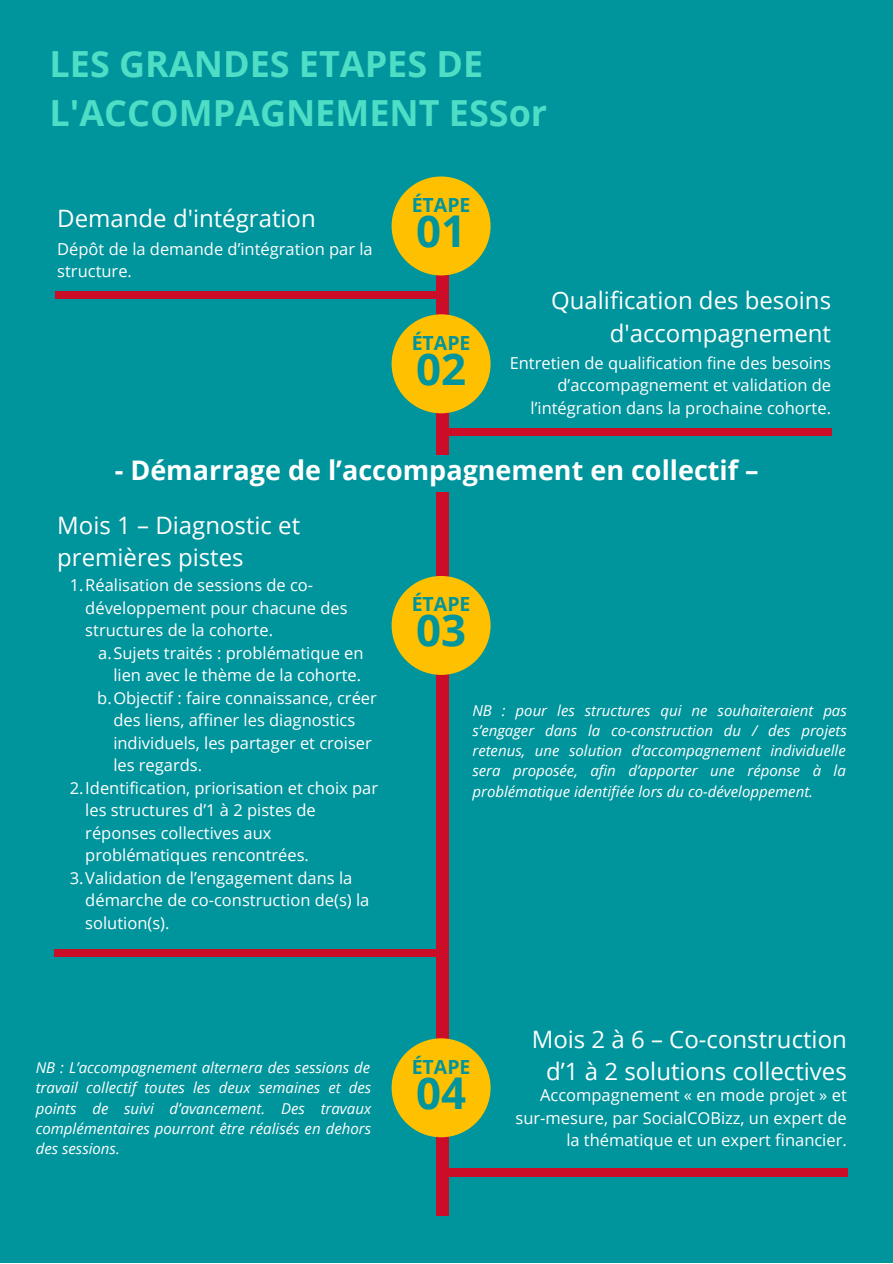
<style>
.page{position:relative;width:893px;height:1264px;background:#fff}
.page>*{position:absolute;margin:0;border:0;box-sizing:border-box;transform-origin:0 0}
.t1{font:700 43.8px "Open Sans";color:#00949c}
.t2{font:700 36px/49.5px "Open Sans";color:#4eddc5}
.t3{font:700 27px "Open Sans";color:#fff}
.t4{font:24px/32.5px "Open Sans";color:#fff;text-align:center}
.t5{font:700 19.5px "Open Sans";color:#00949c}
.t6{font:16.5px/22.5px "Open Sans";color:#fff}
.t7{font:italic 15px/20.2px "Open Sans";color:#fff;text-align:justify}
</style>
<div class="page">
<div style="left:0;top:0;width:892px;height:1262px;background:#00949c"></div>
<div style="left:441px;top:1168px;width:406px;height:9px;background:#cc0d27"></div>
<div style="left:54px;top:948px;width:390px;height:8px;background:#cc0d27"></div>
<div style="left:56px;top:291px;width:390px;height:8px;background:#cc0d27"></div>
<div style="left:441px;top:428px;width:390px;height:8px;background:#cc0d27"></div>
<div style="left:436px;top:247px;width:12px;height:968px;background:#cc0d27"></div>
<div style="left:391px;top:1038px;width:99px;height:99px;background:#ffc000;border-radius:50%"></div>
<div style="left:391px;top:576px;width:99px;height:99px;background:#ffc000;border-radius:50%"></div>
<div style="left:391px;top:314px;width:99px;height:99px;background:#ffc000;border-radius:50%"></div>
<div style="left:391px;top:176px;width:99px;height:99px;background:#ffc000;border-radius:50%"></div>
<div style="left:135px;top:455px;width:624px;height:36px;background:#00949c"></div>
<p class="t2" style="left:50px;top:38px;width:499px">LES GRANDES ETAPES DE<br>L'ACCOMPAGNEMENT ESSor</p>
<p class="t4" style="left:57px;top:201px;width:260px">Demande d'intégration</p>
<p class="t6" style="left:57px;top:237px;width:317px">Dépôt de la demande d’intégration par la structure.</p>
<p class="t5" style="left:411px;top:191px;width:60px">ÉTAPE</p>
<p class="t1" style="left:416px;top:200px;width:51px">01</p>
<p class="t5" style="left:411px;top:329px;width:60px">ÉTAPE</p>
<p class="t1" style="left:416px;top:338px;width:51px">02</p>
<p class="t4" style="left:551px;top:283px;width:281px;text-align:right">Qualification des besoins d'accompagnement</p>
<p class="t6" style="left:509px;top:351px;width:323px;text-align:right">Entretien de qualification fine des besoins d’accompagnement et validation de l’intégration dans la prochaine cohorte.</p>
<p class="t3" style="left:115px;top:451px;width:645px">- Démarrage de l’accompagnement en collectif –</p>
<p class="t4" style="left:57px;top:508px;width:244px;text-align:left">Mois 1 – Diagnostic et premières pistes</p>
<p class="t6" style="left:85px;top:573px;width:264px;text-indent:-15px">1.Réalisation de sessions de co&shy;développement pour chacune des structures de la cohorte.</p>
<p class="t6" style="left:98px;top:641px;width:267px;text-align:right">a.Sujets traités : problématique en lien avec le thème de la cohorte.</p>
<p class="t6" style="left:113px;top:686px;width:265px;text-indent:-16px">b.Objectif : faire connaissance, créer des liens, affiner les diagnostics individuels, les partager et croiser les regards.</p>
<p class="t6" style="left:85px;top:776px;width:294px;text-indent:-15px">2.Identification, priorisation et choix par les structures d’1 à 2 pistes de réponses collectives aux problématiques rencontrées.</p>
<p class="t6" style="left:85px;top:865px;width:285px;text-indent:-15px">3.Validation de l’engagement dans la démarche de co-construction de(s) la solution(s).</p>
<p class="t5" style="left:411px;top:590px;width:60px">ÉTAPE</p>
<p class="t1" style="left:416px;top:599px;width:51px">03</p>
<p class="t7" style="left:472px;top:699px;width:376px">NB : pour les structures qui ne souhaiteraient pas s’engager dans la co-construction du / des projets retenus, une solution d’accompagnement individuelle sera proposée, afin d’apporter une réponse à la problématique identifiée lors du co-développement.</p>
<p class="t7" style="left:36px;top:1057px;width:337px">NB : L’accompagnement alternera des sessions de travail collectif toutes les deux semaines et des points de suivi d’avancement. Des travaux complémentaires pourront être réalisés en dehors des sessions.</p>
<p class="t5" style="left:411px;top:1052px;width:60px">ÉTAPE</p>
<p class="t1" style="left:416px;top:1061px;width:51px">04</p>
<p class="t4" style="left:531px;top:1022px;width:316px">Mois 2 à 6 – Co-construction d’1 à 2 solutions collectives</p>
<p class="t6" style="left:515px;top:1083px;width:333px;text-align:right">Accompagnement « en mode projet » et sur-mesure, par SocialCOBizz, un expert de la thématique et un expert financier.</p>
</div>
